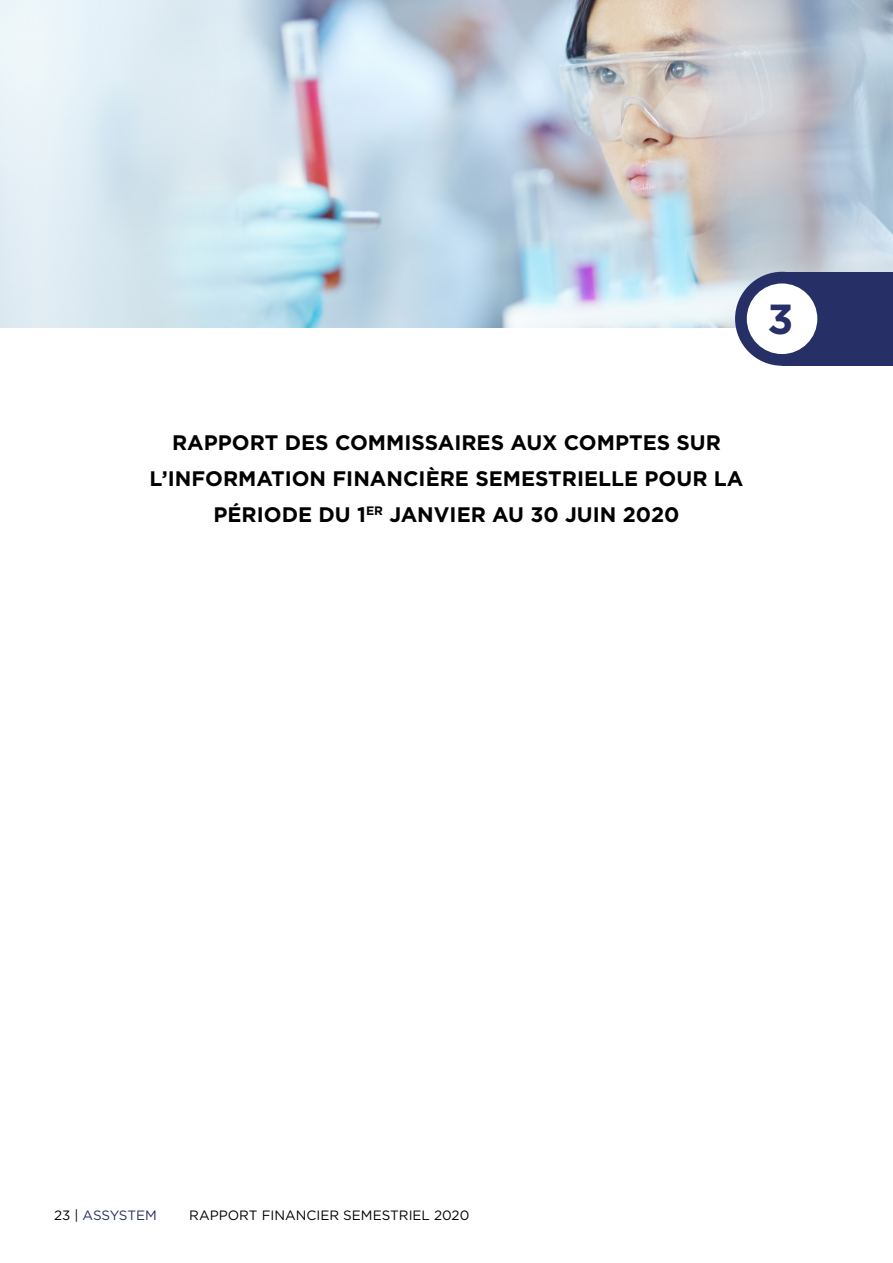
<style>
.page{position:relative;width:893px;height:1263px;background:#fff}
.page>*{position:absolute;margin:0;border:0;box-sizing:border-box;transform-origin:0 0}
.t1{font:700 42px "Gotham";color:#273066}
.t2{font:700 21px/36px "Gotham";color:#000;text-align:center}
.t3{font:13.5px "Gotham";color:#000}
.t4{font:13.5px "Gotham";letter-spacing:-.01em;color:#273066}
.s1{color:#000}
</style>
<div class="page">
<img style="left:0;top:0;width:893px;height:327px">
<div style="left:735px;top:272px;width:94px;height:94px;background:#273066;border-radius:50%"></div>
<div style="left:782px;top:272px;width:111px;height:94px;background:#273066"></div>
<div style="left:747px;top:283px;width:70px;height:71px;background:#fff;border-radius:50%"></div>
<p class="t1" style="left:767px;top:291px;width:28px">3</p>
<p class="t2" style="left:150px;top:424px;width:595px">RAPPORT DES COMMISSAIRES AUX COMPTES SUR<br>L’INFORMATION FINANCIÈRE SEMESTRIELLE POUR LA<br>PÉRIODE DU 1<sup>ER</sup> JANVIER AU 30 JUIN 2020</p>
<p class="t4" style="left:54px;top:1206px;width:104px"><span class="s1">23 |</span> ASSYSTEM</p>
<p class="t3" style="left:189px;top:1206px;width:282px">RAPPORT FINANCIER SEMESTRIEL 2020</p>
</div>
